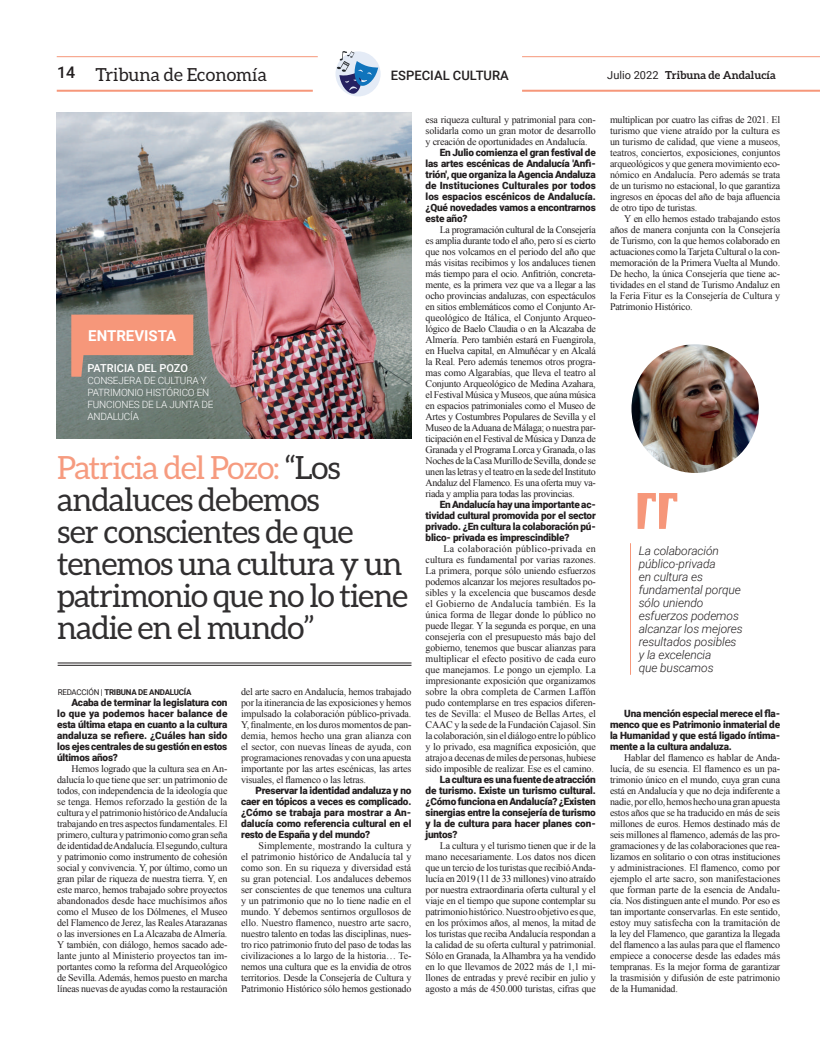
<style>
.page{position:relative;width:820px;height:1049px;background:#fff}
.page>*{position:absolute;margin:0;border:0;box-sizing:border-box;transform-origin:0 0}
.t1{font:32px/32px "Aleo";letter-spacing:-.03em;color:#312f30}
.t2{font:18px "Aleo";color:#231f20}
.t3{font:700 15px "Roboto";color:#fff}
.t4{font:500 13px "Roboto";color:#231f20}
.t5{font:italic 300 12px/13px "Roboto";letter-spacing:-.01em;color:#231f20}
.t6{font:700 11px "Aleo";color:#231f20}
.t7{font:500 11px "Roboto";color:#fff}
.t8{font:10px/11px "Times New Roman";letter-spacing:-.02em;color:#231f20;text-align:justify}
.t9{font:900 10px/11px "Roboto";letter-spacing:-.02em;color:#231f20;text-align:justify}
.t10{font:300 10px/12px "Roboto";letter-spacing:-.02em;color:#fff}
.t11{font:700 8px "Roboto";letter-spacing:-.03em;color:#231f20}
.s1{font-family:"Roboto";font-weight:400}
.s2{color:#f69b7f}
.s3{font-weight:400}
</style>
<div class="page">
<hr style="left:57px;top:90px;width:256px;height:2px;background:#f6977a">
<hr style="left:522px;top:90px;width:297px;height:2px;background:#f6977a">
<hr style="left:57px;top:56px;width:260px;height:1px;background:#f6977a">
<hr style="left:522px;top:56px;width:297px;height:1px;background:#f6977a">
<div style="left:335px;top:51px;width:45px;height:45px;background:#e4ebf6;border-radius:50%"></div>
<svg style="left:337px;top:51px;width:41px;height:44px"></svg>
<hr style="left:58px;top:665px;width:353px;height:1px;background:#231f20">
<hr style="left:58px;top:663px;width:353px;height:1px;background:#231f20">
<svg style="left:637px;top:493px;width:40px;height:36px"></svg>
<hr style="left:629px;top:543px;width:1px;height:132px;background:#f6977a">
<img style="left:632px;top:345px;width:125px;height:127px">
<div style="left:627px;top:340px;width:135px;height:137px;border:4px solid #fff;border-radius:50%"></div>
<img style="left:57px;top:112px;width:354px;height:326px">
<svg style="left:71px;top:315px;width:122px;height:62px;background:#cb8f7a"></svg>
<h2 class="t2" style="left:57px;top:64px;width:211px"><sup>14</sup> Tribuna de Economía</h2>
<h3 class="t4" style="left:390px;top:66px;width:119px">ESPECIAL CULTURA</h3>
<p class="t6" style="left:607px;top:69px;width:170px"><span class="s1">Julio 2022</span> Tribuna de Andalucía</p>
<h3 class="t3" style="left:88px;top:325px;width:90px">ENTREVISTA</h3>
<p class="t7" style="left:87px;top:361px;width:102px">PATRICIA DEL POZO</p>
<p class="t10" style="left:87px;top:374px;width:127px">CONSEJERA DE CULTURA Y<br>PATRIMONIO HISTÓRICO EN<br>FUNCIONES DE LA JUNTA DE<br>ANDALUCÍA</p>
<h1 class="t1" style="left:57px;top:451px;width:352px"><span class="s2">Patricia del Pozo:</span> “Los andaluces debemos<br>ser conscientes de que tenemos una cultura y un patrimonio que no lo tiene nadie en el mundo”</h1>
<p class="t11" style="left:58px;top:686px;width:135px"><span class="s3">REDACCIÓN |</span> TRIBUNA DE ANDALUCÍA</p>
<p class="t9" style="left:57px;top:696px;width:172px;text-indent:14px">Acaba de terminar la legislatura con lo que ya podemos hacer balance de esta última etapa en cuanto a la cultura andaluza se refiere. ¿Cuáles han sido los ejes centrales de su gestión en estos últimos años?</p>
<p class="t8" style="left:57px;top:763px;width:172px;text-indent:14px">Hemos logrado que la cultura sea en An&shy;dalucía lo que tiene que ser: un patrimonio de todos, con independencia de la ideología que se tenga. Hemos reforzado la gestión de la cultura y el patrimonio histórico de Andalucía trabajando en tres aspectos fundamentales. El primero, cultura y patrimonio como gran seña de identidad de Andalucía. El segundo, cultura y patrimonio como instrumento de cohesión social y convivencia. Y, por último, como un gran pilar de riqueza de nuestra tierra. Y, en este marco, hemos trabajado sobre proyectos abandonados desde hace muchísimos años como el Museo de los Dólmenes, el Museo del Flamenco de Jerez, las Reales Atarazanas o las inversiones en La Alcazaba de Almería.<br>Y también, con diálogo, hemos sacado ade&shy;lante junto al Ministerio proyectos tan im&shy;portantes como la reforma del Arqueológico de Sevilla. Además, hemos puesto en marcha líneas nuevas de ayudas como la restauración</p>
<p class="t8" style="left:241px;top:686px;width:172px">del arte sacro en Andalucía, hemos trabajado por la itinerancia de las exposiciones y hemos impulsado la colaboración público-privada.<br>Y, finalmente, en los duros momentos de pan&shy;demia, hemos hecho una gran alianza con el sector, con nuevas líneas de ayuda, con programaciones renovadas y con una apuesta importante por las artes escénicas, las artes visuales, el flamenco o las letras.</p>
<p class="t9" style="left:241px;top:784px;width:172px;text-indent:14px">Preservar la identidad andaluza y no caer en tópicos a veces es complicado. ¿Cómo se trabaja para mostrar a An&shy;dalucía como referencia cultural en el resto de España y del mundo?</p>
<p class="t8" style="left:241px;top:840px;width:172px;text-indent:17px">Simplemente, mostrando la cultura y el patrimonio histórico de Andalucía tal y como son. En su riqueza y diversidad está su gran potencial. Los andaluces debemos ser conscientes de que tenemos una cultura y un patrimonio que no lo tiene nadie en el mundo. Y debemos sentirnos orgullosos de ello. Nuestro flamenco, nuestro arte sacro, nuestro talento en todas las disciplinas, nues&shy;tro rico patrimonio fruto del paso de todas las civilizaciones a lo largo de la historia… Te&shy;nemos una cultura que es la envidia de otros territorios. Desde la Consejería de Cultura y Patrimonio Histórico sólo hemos gestionado</p>
<p class="t8" style="left:425px;top:114px;width:172px">esa riqueza cultural y patrimonial para con&shy;solidarla como un gran motor de desarrollo y creación de oportunidades en Andalucía.</p>
<p class="t9" style="left:425px;top:146px;width:172px;text-indent:14px">En Julio comienza el gran festival de las artes escénicas de Andalucía 'Anfi&shy;trión', que organiza la Agencia Andaluza de Instituciones Culturales por todos los espacios escénicos de Andalucía. ¿Qué novedades vamos a encontrarnos este año?</p>
<p class="t8" style="left:425px;top:224px;width:172px;text-indent:14px">La programación cultural de la Consejería es amplia durante todo el año, pero sí es cierto que nos volcamos en el periodo del año que más visitas recibimos y los andaluces tienen más tiempo para el ocio. Anfitrión, concreta&shy;mente, es la primera vez que va a llegar a las ocho provincias andaluzas, con espectáculos en sitios emblemáticos como el Conjunto Ar&shy;queológico de Itálica, el Conjunto Arqueo&shy;lógico de Baelo Claudia o en la Alcazaba de Almería. Pero también estará en Fuengirola, en Huelva capital, en Almuñécar y en Alcalá la Real. Pero además tenemos otros progra&shy;mas como Algarabías, que lleva el teatro al Conjunto Arqueológico de Medina Azahara, el Festival Música y Museos, que aúna música en espacios patrimoniales como el Museo de Artes y Costumbres Populares de Sevilla y el Museo de la Aduana de Málaga; o nuestra par&shy;ticipación en el Festival de Música y Danza de Granada y el Programa Lorca y Granada, o las Noches de la Casa Murillo de Sevilla, donde se unen las letras y el teatro en la sede del Instituto Andaluz del Flamenco. Es una oferta muy va&shy;riada y amplia para todas las provincias.</p>
<p class="t9" style="left:425px;top:498px;width:172px;text-indent:14px">En Andalucía hay una importante ac&shy;tividad cultural promovida por el sector privado. ¿En cultura la colaboración pú&shy;blico- privada es imprescindible?</p>
<p class="t8" style="left:425px;top:543px;width:172px;text-indent:18px">La colaboración público-privada en cultura es fundamental por varias razones.<br>La primera, porque sólo uniendo esfuerzos podemos alcanzar los mejores resultados po&shy;sibles y la excelencia que buscamos desde el Gobierno de Andalucía también. Es la única forma de llegar donde lo público no puede llegar. Y la segunda es porque, en una consejería con el presupuesto más bajo del gobierno, tenemos que buscar alianzas para multiplicar el efecto positivo de cada euro que manejamos. Le pongo un ejemplo. La impresionante exposición que organizamos sobre la obra completa de Carmen Laffón pudo contemplarse en tres espacios diferen&shy;tes de Sevilla: el Museo de Bellas Artes, el CAAC y la sede de la Fundación Cajasol. Sin la colaboración, sin el diálogo entre lo público y lo privado, esa magnífica exposición, que atrajo a decenas de miles de personas, hubiese sido imposible de realizar. Ese es el camino.</p>
<p class="t9" style="left:425px;top:773px;width:172px;text-indent:14px">La cultura es una fuente de atracción de turismo. Existe un turismo cultural. ¿Cómo funciona en Andalucía? ¿Existen sinergias entre la consejería de turismo y la de cultura para hacer planes con&shy;juntos?</p>
<p class="t8" style="left:425px;top:840px;width:172px;text-indent:14px">La cultura y el turismo tienen que ir de la mano necesariamente. Los datos nos dicen que un tercio de los turistas que recibió Anda&shy;lucía en 2019 (11 de 33 millones) vino atraído por nuestra extraordinaria oferta cultural y el viaje en el tiempo que supone contemplar su patrimonio histórico. Nuestro objetivo es que, en los próximos años, al menos, la mitad de los turistas que reciba Andalucía respondan a la calidad de su oferta cultural y patrimonial.<br>Sólo en Granada, la Alhambra ya ha vendido en lo que llevamos de 2022 más de 1,1 mi&shy;llones de entradas y prevé recibir en julio y agosto a más de 450.000 turistas, cifras que</p>
<p class="t8" style="left:609px;top:114px;width:172px">multiplican por cuatro las cifras de 2021. El turismo que viene atraído por la cultura es un turismo de calidad, que viene a museos, teatros, conciertos, exposiciones, conjuntos arqueológicos y que genera movimiento eco&shy;nómico en Andalucía. Pero además se trata de un turismo no estacional, lo que garantiza ingresos en épocas del año de baja afluencia de otro tipo de turistas.</p>
<p class="t8" style="left:609px;top:213px;width:172px;text-indent:14px">Y en ello hemos estado trabajando estos años de manera conjunta con la Consejería de Turismo, con la que hemos colaborado en actuaciones como la Tarjeta Cultural o la con&shy;memoración de la Primera Vuelta al Mundo.<br>De hecho, la única Consejería que tiene ac&shy;tividades en el stand de Turismo Andaluz en la Feria Fitur es la Consejería de Cultura y Patrimonio Histórico.</p>
<p class="t5" style="left:638px;top:544px;width:106px">La colaboración público-privada<br>en cultura es fundamental porque sólo uniendo esfuerzos podemos alcanzar los mejores resultados posibles y la excelencia<br>que buscamos</p>
<p class="t9" style="left:609px;top:707px;width:172px;text-indent:14px">Una mención especial merece el fla&shy;menco que es Patrimonio inmaterial de la Humanidad y que está ligado íntima&shy;mente a la cultura andaluza.</p>
<p class="t8" style="left:609px;top:752px;width:172px;text-indent:14px">Hablar del flamenco es hablar de Anda&shy;lucía, de su esencia. El flamenco es un pa&shy;trimonio único en el mundo, cuya gran cuna está en Andalucía y que no deja indiferente a nadie, por ello, hemos hecho una gran apuesta estos años que se ha traducido en más de seis millones de euros. Hemos destinado más de seis millones al flamenco, además de las pro&shy;gramaciones y de las colaboraciones que rea&shy;lizamos en solitario o con otras instituciones y administraciones. El flamenco, como por ejemplo el arte sacro, son manifestaciones que forman parte de la esencia de Andalu&shy;cía. Nos distinguen ante el mundo. Por eso es tan importante conservarlas. En este sentido, estoy muy satisfecha con la tramitación de la ley del Flamenco, que garantiza la llegada del flamenco a las aulas para que el flamenco empiece a conocerse desde las edades más tempranas. Es la mejor forma de garantizar la trasmisión y difusión de este patrimonio de la Humanidad.</p>
</div>
